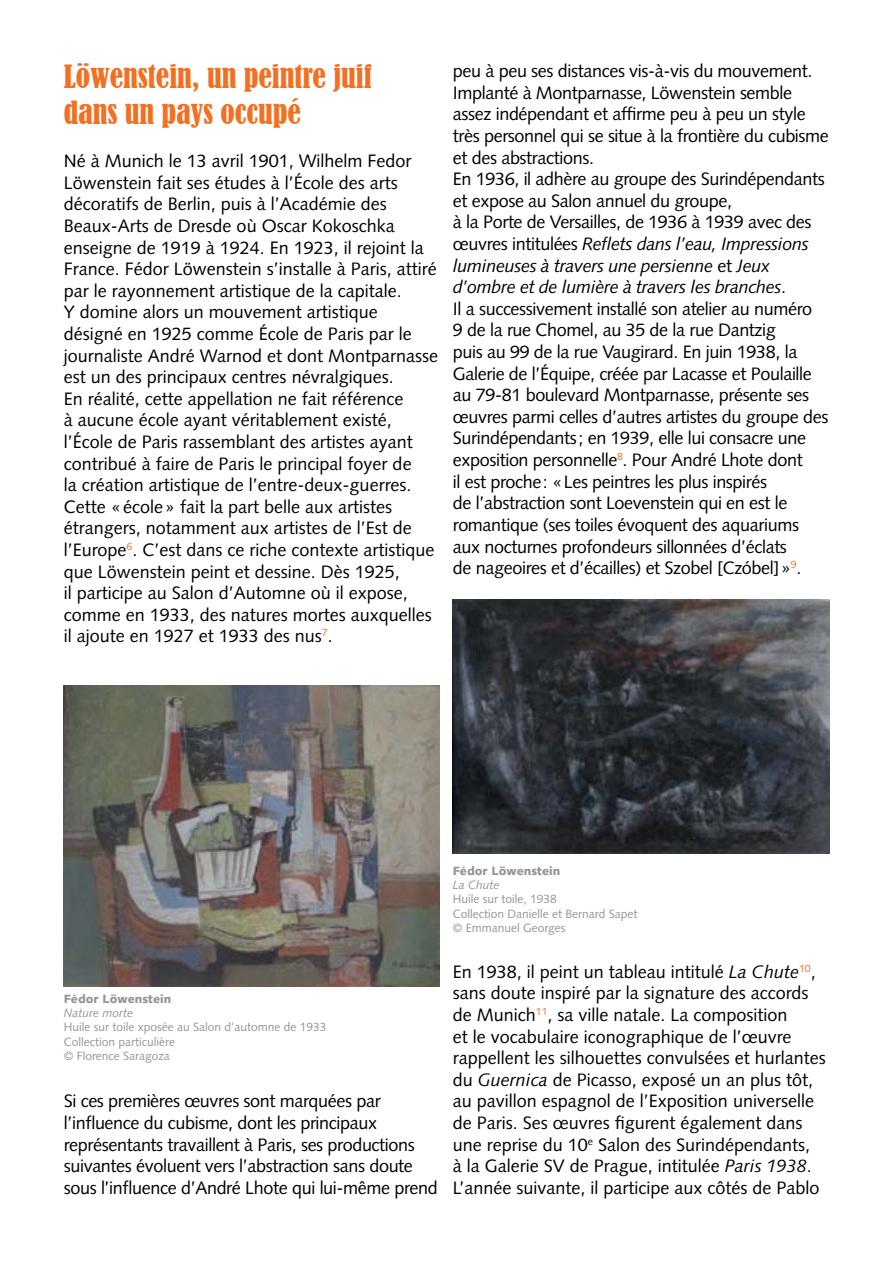
<style>
.page{position:relative;width:893px;height:1263px;background:#fff}
.page>*{position:absolute;margin:0;border:0;box-sizing:border-box;transform-origin:0 0}
.t1{font:condensed 30px/36px "Bernard";color:#f36f21}
.t2{font:18px/21.6px "Syntax";color:#000}
.t3{font:18px/21.6px "Syntax";letter-spacing:-.02em;color:#000}
.t4{font:12px/14.4px "Syntax";color:#939598}
.t5{font:900 12px "Syntax";color:#939598}
.t6{font:italic 12px "Syntax";color:#939598}
.s1{font-style:italic}
</style>
<div class="page">
<img style="left:64px;top:686px;width:375px;height:300px">
<img style="left:453px;top:599px;width:376px;height:254px">
<h1 class="t1" style="left:64px;top:59px;width:309px">Löwenstein, un peintre juif dans un pays occupé</h1>
<p class="t2" style="left:64px;top:150px;width:376px">Né à Munich le 13 avril 1901, Wilhelm Fedor Löwenstein fait ses études à l’École des arts décoratifs de Berlin, puis à l’Académie des Beaux-Arts de Dresde où Oscar Kokoschka enseigne de 1919 à 1924. En 1923, il rejoint la France. Fédor Löwenstein s’installe à Paris, attiré par le rayonnement artistique de la capitale.<br>Y domine alors un mouvement artistique désigné en 1925 comme École de Paris par le journaliste André Warnod et dont Montparnasse est un des principaux centres névralgiques.<br>En réalité, cette appellation ne fait référence<br>à aucune école ayant véritablement existé, l’École de Paris rassemblant des artistes ayant contribué à faire de Paris le principal foyer de<br>la création artistique de l’entre-deux-guerres.<br>Cette «école» fait la part belle aux artistes étrangers, notamment aux artistes de l’Est de l’Europe<sup>6</sup>. C’est dans ce riche contexte artistique que Löwenstein peint et dessine. Dès 1925,<br>il participe au Salon d’Automne où il expose, comme en 1933, des natures mortes auxquelles il ajoute en 1927 et 1933 des nus<sup>7</sup>.</p>
<p class="t3" style="left:453px;top:60px;width:378px">peu à peu ses distances vis-à-vis du mouvement.<br>Implanté à Montparnasse, Löwenstein semble assez indépendant et affirme peu à peu un style très personnel qui se situe à la frontière du cubisme et des abstractions.<br>En 1936, il adhère au groupe des Surindépendants et expose au Salon annuel du groupe,<br>à la Porte de Versailles, de 1936 à 1939 avec des œuvres intitulées <span class="s1">Reflets dans l’eau, Impressions lumineuses à travers une persienne</span> et <span class="s1">Jeux d’ombre et de lumière à travers les branches</span>.<br>Il a successivement installé son atelier au numéro<br>9 de la rue Chomel, au 35 de la rue Dantzig<br>puis au 99 de la rue Vaugirard. En juin 1938, la Galerie de l’Équipe, créée par Lacasse et Poulaille au 79-81 boulevard Montparnasse, présente ses œuvres parmi celles d’autres artistes du groupe des Surindépendants; en 1939, elle lui consacre une exposition personnelle<sup>8</sup>. Pour André Lhote dont<br>il est proche: «Les peintres les plus inspirés<br>de l’abstraction sont Loevenstein qui en est le romantique (ses toiles évoquent des aquariums aux nocturnes profondeurs sillonnées d’éclats<br>de nageoires et d’écailles) et Szobel [Czóbel]»<sup>9</sup>.</p>
<p class="t5" style="left:64px;top:991px;width:109px">Fédor Löwenstein</p>
<p class="t6" style="left:64px;top:1006px;width:71px">Nature morte</p>
<p class="t4" style="left:64px;top:1020px;width:264px">Huile sur toile xposée au Salon d’automne de 1933<br>Collection particulière<br>© Florence Saragoza</p>
<p class="t3" style="left:64px;top:1090px;width:376px">Si ces premières œuvres sont marquées par l’influence du cubisme, dont les principaux représentants travaillent à Paris, ses productions suivantes évoluent vers l’abstraction sans doute sous l’influence d’André Lhote qui lui-même prend</p>
<p class="t5" style="left:453px;top:863px;width:109px">Fédor Löwenstein</p>
<p class="t6" style="left:453px;top:878px;width:48px">La Chute</p>
<p class="t4" style="left:453px;top:892px;width:186px">Huile sur toile, 1938<br>Collection Danielle et Bernard Sapet © Emmanuel Georges</p>
<p class="t2" style="left:453px;top:961px;width:375px">En 1938, il peint un tableau intitulé <span class="s1">La Chute</span><sup>10</sup>, sans doute inspiré par la signature des accords de Munich<sup>11</sup>, sa ville natale. La composition<br>et le vocabulaire iconographique de l’œuvre rappellent les silhouettes convulsées et hurlantes du <span class="s1">Guernica</span> de Picasso, exposé un an plus tôt, au pavillon espagnol de l’Exposition universelle de Paris. Ses œuvres figurent également dans une reprise du 10<sup>e</sup> Salon des Surindépendants,<br>à la Galerie SV de Prague, intitulée <span class="s1">Paris 1938</span>.<br>L’année suivante, il participe aux côtés de Pablo</p>
</div>
